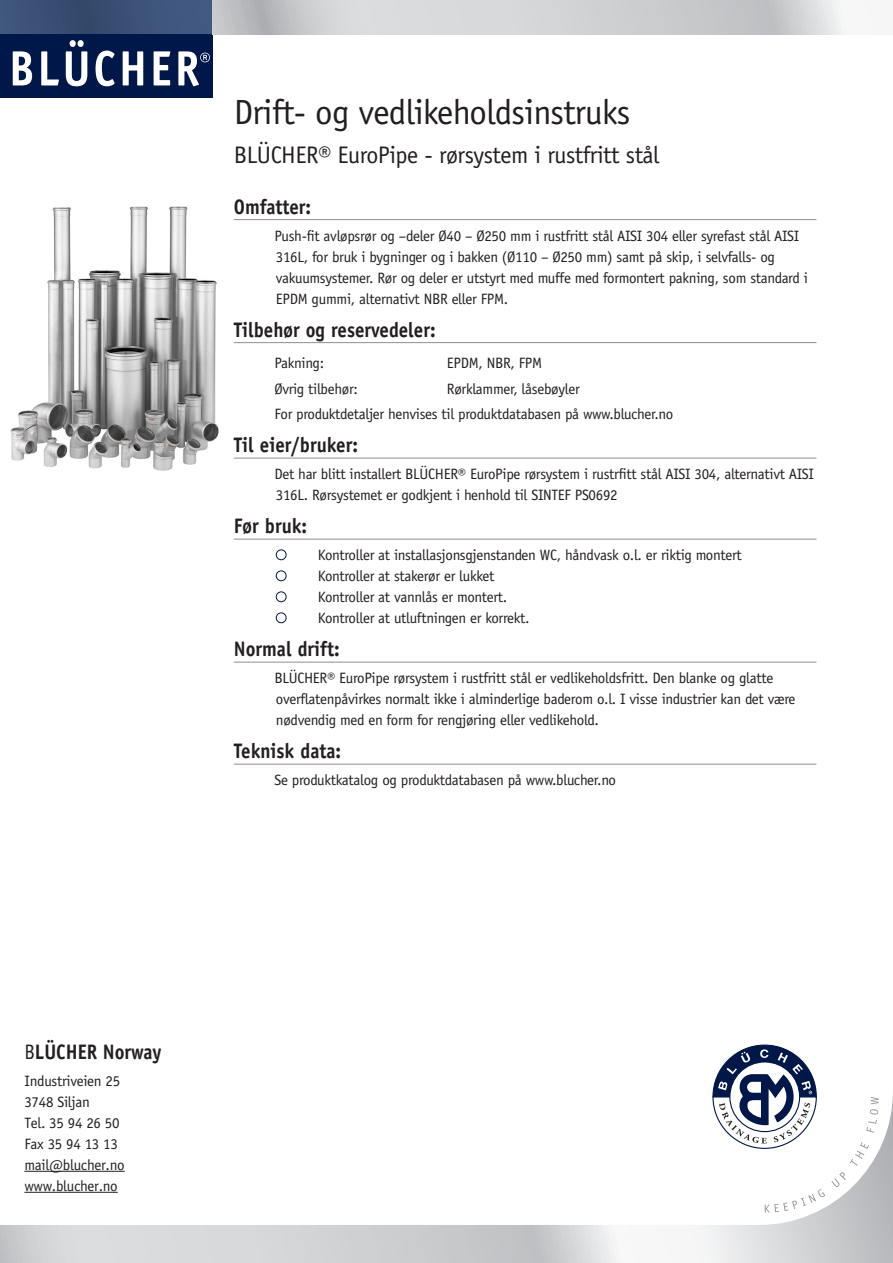
<style>
.page{position:relative;width:893px;height:1263px;background:#fff}
.page>*{position:absolute;margin:0;border:0;box-sizing:border-box;transform-origin:0 0}
.Blucher_Brød{font:34.95px "Officina Sans";letter-spacing:-.02em;color:#231f20}
.Blucher_Brød-2{font:24px "Officina Sans";letter-spacing:-.02em;color:#231f20}
.Over{font:700 21px "Officina Sans";color:#231f20;scale:.9 1}
.Brød_indryk{font:15px/21px "Officina Sans";letter-spacing:-.02em;color:#231f20}
.s1{font-weight:400}
</style>
<div class="page">
<div style="left:0;top:0;width:213px;height:34px;background:linear-gradient(to right,#384d71,#3f567d)"></div>
<div style="left:0;top:34px;width:213px;height:64px;background:#00174a"></div>
<svg style="left:13px;top:51px;width:19px;height:34px"></svg>
<svg style="left:41px;top:51px;width:18px;height:34px"></svg>
<svg style="left:66px;top:40px;width:21px;height:46px"></svg>
<svg style="left:96px;top:51px;width:19px;height:35px"></svg>
<svg style="left:123px;top:51px;width:20px;height:34px"></svg>
<svg style="left:154px;top:51px;width:16px;height:34px"></svg>
<svg style="left:178px;top:51px;width:32px;height:35px"></svg>
<svg style="left:213px;top:0;width:635px;height:34px;background:#cfd0d2"></svg>
<hr style="left:234px;top:219px;width:582px;height:1px;background:#939598">
<hr style="left:234px;top:342px;width:582px;height:1px;background:#939598">
<hr style="left:234px;top:458px;width:582px;height:1px;background:#939598">
<hr style="left:234px;top:539px;width:582px;height:1px;background:#939598">
<hr style="left:234px;top:662px;width:582px;height:1px;background:#939598">
<hr style="left:234px;top:764px;width:582px;height:1px;background:#939598">
<div style="left:276px;top:549px;width:10px;height:11px;border:1px solid #00174a;border-radius:50%"></div>
<div style="left:276px;top:570px;width:10px;height:11px;border:1px solid #00174a;border-radius:50%"></div>
<div style="left:276px;top:591px;width:10px;height:11px;border:1px solid #00174a;border-radius:50%"></div>
<div style="left:276px;top:612px;width:10px;height:11px;border:1px solid #00174a;border-radius:50%"></div>
<svg style="left:0;top:1096px;width:893px;height:167px"></svg>
<svg style="left:712px;top:1044px;width:105px;height:105px"></svg>
<svg style="left:765px;top:1189px;width:60px;height:24px"></svg>
<svg style="left:831px;top:1142px;width:38px;height:45px"></svg>
<svg style="left:866px;top:1097px;width:13px;height:36px"></svg>
<img style="left:10px;top:206px;width:209px;height:265px">
<hr style="left:24px;top:1171px;width:101px;height:1px;background:#231f20">
<hr style="left:24px;top:1192px;width:94px;height:1px;background:#231f20">
<p class="Blucher_Brød" style="left:234px;top:92px;width:398px">Drift- og vedlikeholdsinstruks</p>
<p class="Blucher_Brød-2" style="left:234px;top:141px;width:427px">BLÜCHER® EuroPipe - rørsystem i rustfritt stål</p>
<p class="Over" style="left:234px;top:193px;width:87px">Omfatter:</p>
<p class="Brød_indryk" style="left:274px;top:225px;width:535px">Push-fit avløpsrør og –deler Ø40 – Ø250 mm i rustfritt stål AISI 304 eller syrefast stål AISI 316L, for bruk i bygninger og i bakken (Ø110 – Ø250 mm) samt på skip, i selvfalls- og vakuumsystemer. Rør og deler er utstyrt med muffe med formontert pakning, som standard i EPDM gummi, alternativt NBR eller FPM.</p>
<p class="Over" style="left:234px;top:316px;width:226px">Tilbehør og reservedeler:</p>
<p class="Brød_indryk" style="left:274px;top:353px;width:51px">Pakning:</p>
<p class="Brød_indryk" style="left:447px;top:353px;width:97px">EPDM, NBR, FPM</p>
<p class="Brød_indryk" style="left:274px;top:378px;width:85px">Øvrig tilbehør:</p>
<p class="Brød_indryk" style="left:447px;top:378px;width:134px">Rørklammer, låsebøyler</p>
<p class="Brød_indryk" style="left:274px;top:404px;width:400px">For produktdetaljer henvises til produktdatabasen på www.blucher.no</p>
<p class="Over" style="left:234px;top:432px;width:139px">Til eier/bruker:</p>
<p class="Brød_indryk" style="left:274px;top:464px;width:541px">Det har blitt installert BLÜCHER® EuroPipe rørsystem i rustrfitt stål AISI 304, alternativt AISI<br>316L. Rørsystemet er godkjent i henhold til SINTEF PS0692</p>
<p class="Over" style="left:234px;top:513px;width:83px">Før bruk:</p>
<p class="Brød_indryk" style="left:318px;top:545px;width:425px">Kontroller at installasjonsgjenstanden WC, håndvask o.l. er riktig montert</p>
<p class="Brød_indryk" style="left:318px;top:566px;width:178px">Kontroller at stakerør er lukket</p>
<p class="Brød_indryk" style="left:318px;top:587px;width:191px">Kontroller at vannlås er montert.</p>
<p class="Brød_indryk" style="left:318px;top:608px;width:213px">Kontroller at utluftningen er korrekt.</p>
<p class="Over" style="left:234px;top:636px;width:119px">Normal drift:</p>
<p class="Brød_indryk" style="left:274px;top:668px;width:523px">BLÜCHER® EuroPipe rørsystem i rustfritt stål er vedlikeholdsfritt. Den blanke og glatte overflatenpåvirkes normalt ikke i alminderlige baderom o.l. I visse industrier kan det være nødvendig med en form for rengjøring eller vedlikehold.</p>
<p class="Over" style="left:234px;top:738px;width:121px">Teknisk data:</p>
<p class="Brød_indryk" style="left:274px;top:770px;width:343px">Se produktkatalog og produktdatabasen på www.blucher.no</p>
<p class="Over" style="left:24px;top:1038px;width:154px"><span class="s1">B</span>LÜCHER Norway</p>
<p class="Brød_indryk" style="left:24px;top:1070px;width:97px">Industriveien 25</p>
<p class="Brød_indryk" style="left:24px;top:1091px;width:67px">3748 Siljan</p>
<p class="Brød_indryk" style="left:24px;top:1112px;width:97px">Tel. 35 94 26 50</p>
<p class="Brød_indryk" style="left:24px;top:1133px;width:95px">Fax 35 94 13 13</p>
<p class="Brød_indryk" style="left:24px;top:1154px;width:102px">mail@blucher.no</p>
<p class="Brød_indryk" style="left:24px;top:1175px;width:95px">www.blucher.no</p>
</div>
